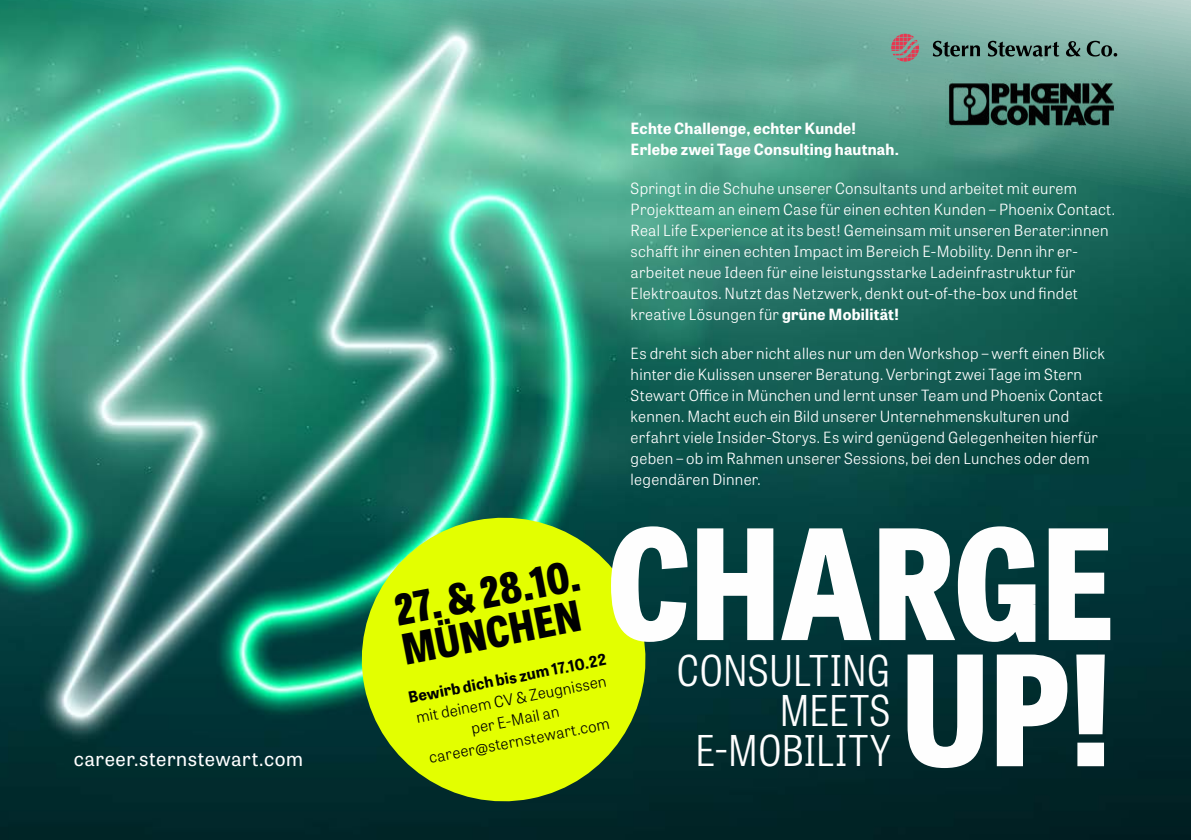
<style>
.page{position:relative;width:1191px;height:840px;background:#fff}
.page>*{position:absolute;margin:0;border:0;box-sizing:border-box;transform-origin:0 0}
.t1{font:800 semi-condensed 152px/126px "Tablet Gothic";letter-spacing:-.005em;color:#fefefe;text-align:right}
.t2{font:300 semi-condensed 42.2px/40.2px "Tablet Gothic";letter-spacing:.005em;color:#fefefe;text-align:right}
.t3{font:800 semi-condensed 42px/40px "Tablet Gothic";color:#000}
.t4{font:19.6px "Tablet Gothic";letter-spacing:.03em;color:#fff}
.t5{font:300 15.4px/21px "Tablet Gothic";letter-spacing:.015em;color:#fff}
.t6{font:700 15.4px/21px "Tablet Gothic";letter-spacing:.015em;color:#fff}
.t7{font:300 15.4px/21px "Tablet Gothic";color:#000;text-align:center}
.t8{font:700 15.4px "Tablet Gothic";color:#000}
.s1{font-weight:700}
</style>
<div class="page">
<img style="left:0;top:0;width:1191px;height:839px">
<img style="left:945px;top:79px;width:172px;height:49px">
<svg style="left:349px;top:505px;width:309px;height:308px;fill:#e3ff00"></svg>
<svg style="left:891px;top:34px;width:28px;height:28px"></svg>
<svg style="left:932px;top:41px;width:185px;height:15px"></svg>
<p class="t4" style="left:74px;top:744px;width:231px">career.sternstewart.com</p>
<p class="t6" style="left:630px;top:117px;width:270px">Echte Challenge, echter Kunde!<br>Erlebe zwei Tage Consulting hautnah.</p>
<p class="t5" style="left:630px;top:177px;width:486px">Springt in die Schuhe unserer Consultants und arbeitet mit eurem Projektteam an einem Case für einen echten Kunden – Phoenix Contact.<br>Real Life Experience at its best! Gemeinsam mit unseren Berater:innen schafft ihr einen echten Impact im Bereich E-Mobility. Denn ihr er&shy;arbeitet neue Ideen für eine leistungsstarke Ladeinfrastruktur für Elektroautos. Nutzt das Netzwerk, denkt out-of-the-box und findet kreative Lösungen für <span class="s1">grüne Mobilität!</span></p>
<p class="t5" style="left:630px;top:342px;width:476px">Es dreht sich aber nicht alles nur um den Workshop – werft einen Blick hinter die Kulissen unserer Beratung. Verbringt zwei Tage im Stern Stewart Office in München und lernt unser Team und Phoenix Contact kennen. Macht euch ein Bild unserer Unternehmenskulturen und erfahrt viele Insider-Storys. Es wird genügend Gelegenheiten hierfür geben – ob im Rahmen unserer Sessions, bei den Lunches oder dem legendären Dinner.</p>
<h1 class="t1" style="left:606px;top:515px;width:509px">CHARGE<br>UP!</h1>
<h3 class="t3" style="left:391px;top:589px;width:189px;rotate:-11deg">27. &amp; 28.10.<br>MÜNCHEN</h3>
<p class="t8" style="left:406px;top:686px;width:203px;rotate:-11deg">Bewirb dich bis zum 17.10.22</p>
<h2 class="t2" style="left:676px;top:648px;width:215px">CONSULTING<br>MEETS<br>E-MOBILITY</h2>
<p class="t7" style="left:414px;top:706px;width:195px;rotate:-11deg">mit deinem CV &amp; Zeugnissen per E-Mail an career@sternstewart.com</p>
</div>
